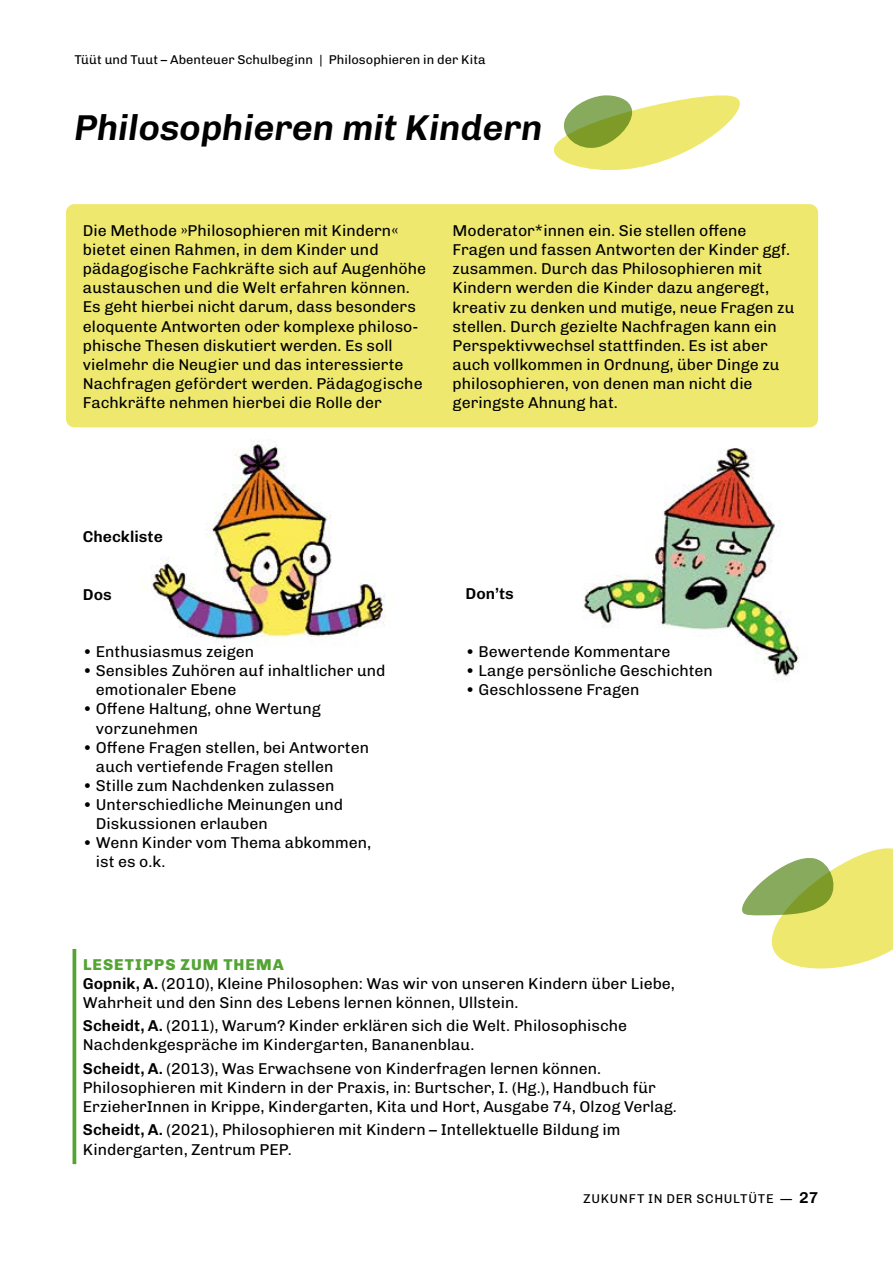
<style>
.page{position:relative;width:893px;height:1263px;background:#fff}
.page>*{position:absolute;margin:0;border:0;box-sizing:border-box;transform-origin:0 0}
.t1{font:italic 600 36px "Chivo";color:#000}
.t2{font:15.75px/19.2px "Chivo";color:#000}
.t3{font:600 15.75px "Chivo";color:#000}
.t4{font:800 15.75px "Chivo";letter-spacing:.065em;color:#53a433}
.t5{font:12.75px "Chivo";color:#000}
.t6{font:12.75px "Chivo";letter-spacing:.055em;color:#000}
.s1{font-weight:600}
.s2{font-weight:600;font-size:15.75px}
</style>
<div class="page">
<img style="left:65px;top:204px;width:754px;height:961px">
<div style="left:66px;top:204px;width:752px;height:223px;background:#eee96e;border-radius:9px"></div>
<hr style="left:73px;top:949px;width:3px;height:215px;background:#53a433">
<svg style="left:734px;top:845px;width:159px;height:134px"></svg>
<svg style="left:553px;top:95px;width:187px;height:75px"></svg>
<p class="t5" style="left:74px;top:50px;width:413px">Tüüt und Tuut – Abenteuer Schulbeginn | Philosophieren in der Kita</p>
<h3 class="t1" style="left:74px;top:100px;width:470px">Philosophieren mit Kindern</h3>
<p class="t2" style="left:83px;top:220px;width:345px">Die Methode »Philosophieren mit Kindern« bietet einen Rahmen, in dem Kinder und pädagogische Fachkräfte sich auf Augenhöhe austauschen und die Welt erfahren können.<br>Es geht hierbei nicht darum, dass besonders eloquente Antworten oder komplexe philoso&shy;phische Thesen diskutiert werden. Es soll vielmehr die Neugier und das interessierte Nachfragen gefördert werden. Pädagogische Fachkräfte nehmen hierbei die Rolle der</p>
<p class="t2" style="left:453px;top:220px;width:343px">Moderator*innen ein. Sie stellen offene Fragen und fassen Antworten der Kinder ggf. zusammen. Durch das Philosophieren mit Kindern werden die Kinder dazu angeregt, kreativ zu denken und mutige, neue Fragen zu stellen. Durch gezielte Nachfragen kann ein Perspektivwechsel stattfinden. Es ist aber auch vollkommen in Ordnung, über Dinge zu philosophieren, von denen man nicht die geringste Ahnung hat.</p>
<h4 class="t3" style="left:83px;top:525px;width:81px">Checkliste</h4>
<h5 class="t3" style="left:83px;top:582px;width:30px">Dos</h5>
<p class="t2" style="left:83px;top:641px;width:173px">• Enthusiasmus zeigen</p>
<p class="t2" style="left:96px;top:660px;width:291px;text-indent:-13px">• Sensibles Zuhören auf inhaltlicher und emotionaler Ebene</p>
<p class="t2" style="left:96px;top:699px;width:227px;text-indent:-13px">• Offene Haltung, ohne Wertung vorzunehmen</p>
<p class="t2" style="left:96px;top:737px;width:275px;text-indent:-13px">• Offene Fragen stellen, bei Antworten auch vertiefende Fragen stellen</p>
<p class="t2" style="left:83px;top:775px;width:253px">• Stille zum Nachdenken zulassen</p>
<p class="t2" style="left:96px;top:794px;width:249px;text-indent:-13px">• Unterschiedliche Meinungen und<br>Diskussionen erlauben</p>
<p class="t2" style="left:96px;top:833px;width:277px;text-indent:-13px">• Wenn Kinder vom Thema abkommen, ist es o.k.</p>
<h5 class="t3" style="left:466px;top:582px;width:50px">Don’ts</h5>
<p class="t2" style="left:466px;top:641px;width:206px">• Bewertende Kommentare</p>
<p class="t2" style="left:466px;top:660px;width:249px">• Lange persönliche Geschichten</p>
<p class="t2" style="left:466px;top:679px;width:175px">• Geschlossene Fragen</p>
<h4 class="t4" style="left:83px;top:952px;width:202px">LESETIPPS ZUM THEMA</h4>
<p class="t2" style="left:83px;top:973px;width:594px"><span class="s1">Gopnik, A.</span> (2010), Kleine Philosophen: Was wir von unseren Kindern über Liebe,<br>Wahrheit und den Sinn des Lebens lernen können, Ullstein.</p>
<p class="t2" style="left:83px;top:1015px;width:546px"><span class="s1">Scheidt, A.</span> (2011), Warum? Kinder erklären sich die Welt. Philosophische<br>Nachdenkgespräche im Kindergarten, Bananenblau.</p>
<p class="t2" style="left:83px;top:1058px;width:595px"><span class="s1">Scheidt, A.</span> (2013), Was Erwachsene von Kinderfragen lernen können.<br>Philosophieren mit Kindern in der Praxis, in: Burtscher, I. (Hg.), Handbuch für<br>ErzieherInnen in Krippe, Kindergarten, Kita und Hort, Ausgabe 74, Olzog Verlag.</p>
<p class="t2" style="left:83px;top:1120px;width:539px"><span class="s1">Scheidt, A.</span> (2021), Philosophieren mit Kindern – Intellektuelle Bildung im<br>Kindergarten, Zentrum PEP.</p>
<p class="t6" style="left:583px;top:1189px;width:237px">ZUKUNFT IN DER SCHULTÜTE — <span class="s2">27</span></p>
</div>
